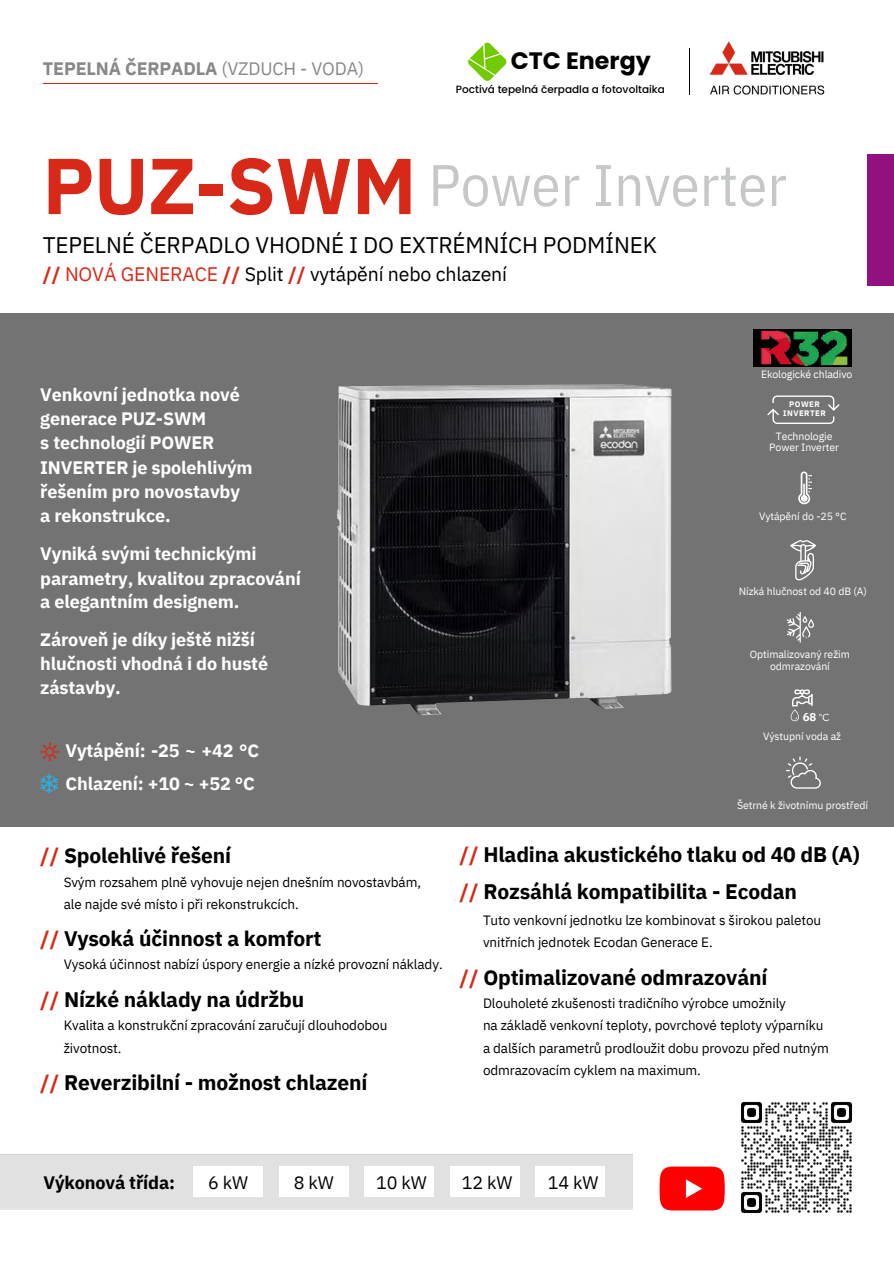
<style>
.page{position:relative;width:894px;height:1264px;background:#fff}
.page>*{position:absolute;margin:0;border:0;box-sizing:border-box;transform-origin:0 0}
.t1{font:700 79.05px "IBM Plex Sans";letter-spacing:-.01em;color:#d82918}
.t2{font:58.5px "IBM Plex Sans Cond";letter-spacing:.005em;color:#c6c7c8}
.t3{font:700 23.7px "Poppins";color:#000}
.t4{font:22.5px "IBM Plex Sans";letter-spacing:-.01em;color:#000}
.t5{font:700 21px/37.2px "IBM Plex Sans";letter-spacing:-.01em;color:#000}
.t6{font:19.5px "IBM Plex Sans";letter-spacing:-.01em;color:#000}
.t7{font:700 18px/32.7px "IBM Plex Sans";letter-spacing:-.01em;color:#fff}
.t8{font:700 18px "IBM Plex Sans";letter-spacing:-.01em;color:#87888a}
.t9{font:18px "IBM Plex Sans";letter-spacing:-.01em;color:#000}
.t10{font:700 18px "IBM Plex Sans";letter-spacing:-.01em;color:#000}
.t11{font:13.5px/22.5px "IBM Plex Sans";letter-spacing:-.01em;color:#000}
.t12{font:700 11.4px "IBM Plex Sans";color:#fff}
.t13{font:10.5px/11.2px "IBM Plex Sans";letter-spacing:-.01em;color:#fff;text-align:center}
.t14{font:500 10.5px "Poppins";color:#000}
.t15{font:700 7.95px/9px "IBM Plex Sans";letter-spacing:.06em;color:#fff;text-align:center}
.s1{font-weight:400}
.s2{font-weight:700;color:#d82918}
.s3{color:#d82918}
</style>
<div class="page">
<hr style="left:43px;top:83px;width:334px;height:1px;background:#d82918">
<div style="left:0;top:314px;width:893px;height:512px;background:#737373"></div>
<svg style="left:798px;top:471px;width:13px;height:33px"></svg>
<div style="left:866px;top:154px;width:27px;height:132px;background:#93117e"></div>
<img style="left:753px;top:329px;width:98px;height:37px">
<svg style="left:790px;top:540px;width:25px;height:40px"></svg>
<img style="left:337px;top:384px;width:334px;height:331px">
<svg style="left:40px;top:773px;width:18px;height:20px"></svg>
<svg style="left:40px;top:742px;width:19px;height:19px"></svg>
<svg style="left:786px;top:611px;width:27px;height:31px"></svg>
<svg style="left:786px;top:756px;width:34px;height:32px"></svg>
<svg style="left:790px;top:689px;width:22px;height:32px"></svg>
<svg style="left:819px;top:713px;width:9px;height:8px"></svg>
<svg style="left:767px;top:395px;width:72px;height:29px"></svg>
<img style="left:740px;top:1101px;width:113px;height:112px">
<svg style="left:659px;top:1166px;width:65px;height:44px;background:#ff1c1c"></svg>
<img style="left:709px;top:41px;width:116px;height:54px">
<hr style="left:688px;top:48px;width:1px;height:47px;background:#000">
<hr style="left:689px;top:48px;width:1px;height:47px;background:#000">
<svg style="left:468px;top:43px;width:38px;height:38px"></svg>
<p class="t8" style="left:43px;top:56px;width:323px">TEPELNÁ ČERPADLA <span class="s1">(VZDUCH - VODA)</span></p>
<p class="t3" style="left:510px;top:45px;width:141px">CTC Energy</p>
<p class="t14" style="left:455px;top:82px;width:210px">Poctivá tepelná čerpadla a fotovoltaika</p>
<p class="t1" style="left:43px;top:133px;width:375px">PUZ-SWM</p>
<p class="t2" style="left:428px;top:146px;width:360px">Power Inverter</p>
<p class="t4" style="left:43px;top:230px;width:615px">TEPELNÉ ČERPADLO VHODNÉ I DO EXTRÉMNÍCH PODMÍNEK</p>
<p class="t6" style="left:43px;top:261px;width:465px"><span class="s2">//</span> <span class="s3">NOVÁ GENERACE</span> <span class="s2">//</span> Split <span class="s2">//</span> vytápění nebo chlazení</p>
<h4 class="t7" style="left:40px;top:378px;width:201px">Venkovní jednotka nové</h4>
<p class="t7" style="left:40px;top:402px;width:167px">generace PUZ-SWM</p>
<p class="t7" style="left:40px;top:426px;width:175px">s technologií POWER</p>
<p class="t7" style="left:40px;top:450px;width:214px">INVERTER je spolehlivým</p>
<p class="t7" style="left:40px;top:475px;width:201px">řešením pro novostavby</p>
<p class="t7" style="left:40px;top:499px;width:132px">a rekonstrukce.</p>
<p class="t7" style="left:40px;top:537px;width:218px">Vyniká svými technickými</p>
<p class="t7" style="left:40px;top:561px;width:262px">parametry, kvalitou zpracování</p>
<p class="t7" style="left:40px;top:585px;width:200px">a elegantním designem.</p>
<p class="t7" style="left:40px;top:622px;width:216px">Zároveň je díky ještě nižší</p>
<p class="t7" style="left:40px;top:647px;width:229px">hlučnosti vhodná i do husté</p>
<p class="t7" style="left:40px;top:671px;width:82px">zástavby.</p>
<h1 class="t7" style="left:65px;top:734px;width:195px">Vytápění: -25 ~ +42 °C<br>Chlazení: +10 ~ +52 °C</h1>
<h5 class="t13" style="left:760px;top:368px;width:93px">Ekologické chladivo</h5>
<p class="t15" style="left:783px;top:399px;width:44px">POWER<br>INVERTER</p>
<p class="t13" style="left:769px;top:430px;width:71px">Technologie<br>Power Inverter</p>
<h5 class="t13" style="left:758px;top:511px;width:89px">Vytápění do -25 °C</h5>
<h5 class="t13" style="left:738px;top:585px;width:130px">Nízká hlučnost od 40 dB (A)</h5>
<p class="t13" style="left:749px;top:649px;width:101px">Optimalizovaný režim</p>
<p class="t13" style="left:769px;top:661px;width:61px">odmrazování</p>
<p class="t12" style="left:802px;top:709px;width:15px">68</p>
<p class="t13" style="left:763px;top:730px;width:79px">Výstupní voda až</p>
<p class="t13" style="left:737px;top:799px;width:132px">Šetrné k životnímu prostředí</p>
<p class="t5" style="left:40px;top:836px;width:192px"><span class="s3">//</span> Spolehlivé řešení</p>
<h5 class="t11" style="left:64px;top:870px;width:359px">Svým rozsahem plně vyhovuje nejen dnešním novostavbám, ale najde své místo i při rekonstrukcích.</h5>
<p class="t5" style="left:40px;top:919px;width:283px"><span class="s3">//</span> Vysoká účinnost a komfort</p>
<p class="t5" style="left:40px;top:980px;width:265px"><span class="s3">//</span> Nízké náklady na údržbu</p>
<p class="t11" style="left:64px;top:953px;width:380px">Vysoká účinnost nabízí úspory energie a nízké provozní náklady.</p>
<p class="t11" style="left:64px;top:1014px;width:325px">Kvalita a konstrukční zpracování zaručují dlouhodobou životnost.</p>
<p class="t5" style="left:40px;top:1063px;width:329px"><span class="s3">//</span> Reverzibilní - možnost chlazení</p>
<p class="t5" style="left:459px;top:835px;width:402px"><span class="s3">//</span> Hladina akustického tlaku od 40 dB (A) <span class="s3">//</span> Rozsáhlá kompatibilita - Ecodan</p>
<h5 class="t11" style="left:483px;top:908px;width:339px">Tuto venkovní jednotku lze kombinovat s širokou paletou vnitřních jednotek Ecodan Generace E.</h5>
<p class="t5" style="left:459px;top:958px;width:309px"><span class="s3">//</span> Optimalizované odmrazování</p>
<h5 class="t11" style="left:483px;top:991px;width:347px">Dlouholeté zkušenosti tradičního výrobce umožnily<br>na základě venkovní teploty, povrchové teploty výparníku a dalších parametrů prodloužit dobu provozu před nutným odmrazovacím cyklem na maximum.</h5>
<p class="t10" style="left:44px;top:1170px;width:133px">Výkonová třída:</p>
<h2 class="t9" style="left:208px;top:1170px;width:42px">6 kW</h2>
<p class="t9" style="left:294px;top:1170px;width:42px">8 kW</p>
<p class="t9" style="left:376px;top:1170px;width:52px">10 kW</p>
<p class="t9" style="left:461px;top:1170px;width:52px">12 kW</p>
<p class="t9" style="left:547px;top:1170px;width:52px">14 kW</p>
</div>
